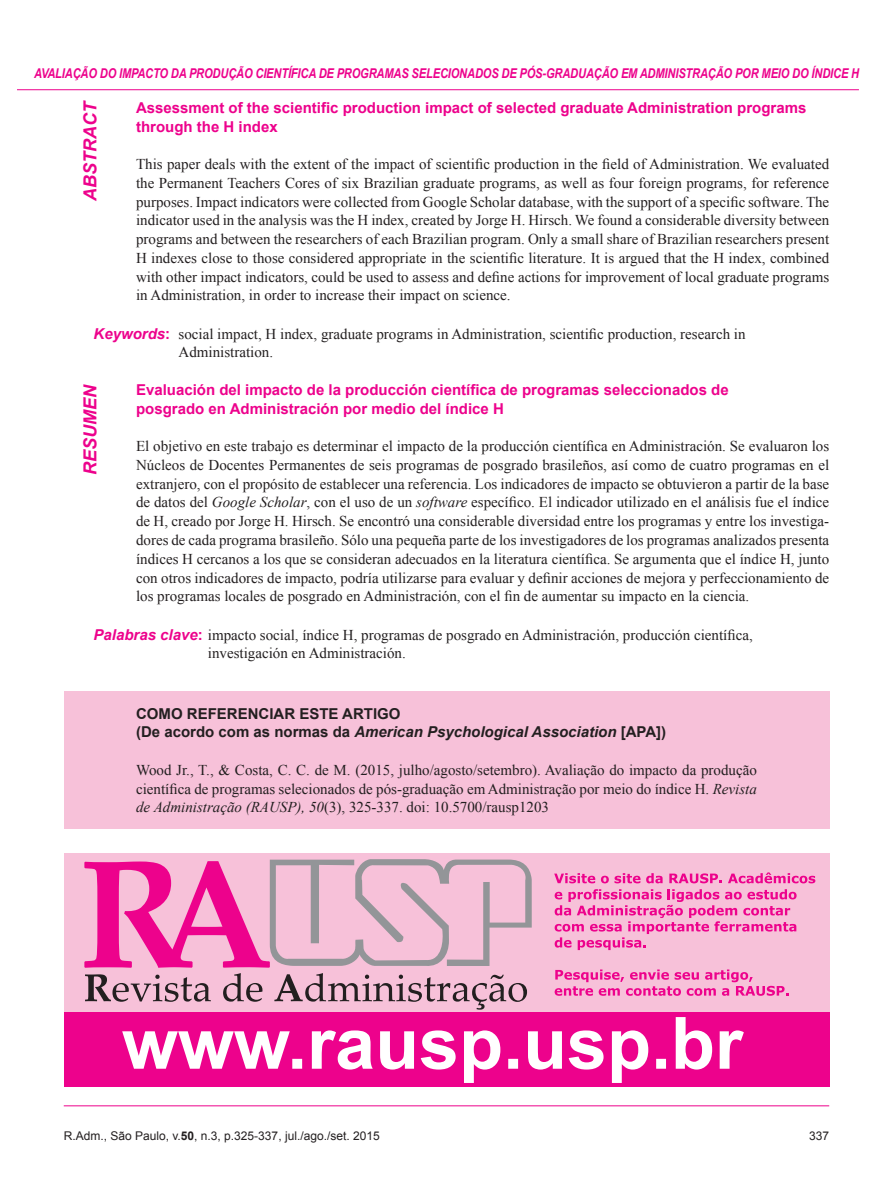
<style>
.page{position:relative;width:893px;height:1191px;background:#fff}
.page>*{position:absolute;margin:0;border:0;box-sizing:border-box;transform-origin:0 0}
.t1{font:italic 700 18px "Arial";letter-spacing:-.01em;color:#ed028c}
.t2{font:15px/18.8px "Times New Roman";color:#231f20;text-align:justify}
.t3{font:700 15px/18.8px "Arial";color:#ed028c}
.t4{font:700 15px/18.8px "Arial";color:#231f20}
.t5{font:italic 700 13.5px "Arial Narrow";letter-spacing:-.01em;color:#ed028c}
.t6{font:12px "Arial";color:#231f20}
.s1{font-family:"Arial";font-weight:700;font-style:italic;color:#ed028c}
.s2{font-family:"Arial";font-weight:700;color:#ed028c}
.s3{font-style:italic}
.s4{font-weight:700}
</style>
<div class="page">
<hr style="left:64px;top:1105px;width:765px;height:1px;background:#ed028c">
<hr style="left:17px;top:89px;width:842px;height:1px;background:#ed028c">
<div style="left:64px;top:691px;width:765px;height:137px;background:#f7c1d9"></div>
<div style="left:64px;top:853px;width:765px;height:222px;background:#f7c1d9"></div>
<div style="left:64px;top:1012px;width:765px;height:75px;background:#ed028c"></div>
<svg style="left:122px;top:1017px;width:622px;height:66px"></svg>
<svg style="left:554px;top:873px;width:41px;height:10px"></svg>
<svg style="left:601px;top:873px;width:39px;height:10px"></svg>
<svg style="left:646px;top:873px;width:17px;height:10px"></svg>
<svg style="left:669px;top:873px;width:53px;height:10px"></svg>
<svg style="left:728px;top:872px;width:87px;height:11px"></svg>
<svg style="left:555px;top:889px;width:242px;height:61px"></svg>
<svg style="left:555px;top:969px;width:234px;height:26px"></svg>
<svg style="left:85px;top:973px;width:442px;height:36px"></svg>
<svg style="left:84px;top:859px;width:448px;height:108px"></svg>
<p class="t5" style="left:34px;top:63px;width:826px">AVALIAÇÃO DO IMPACTO DA PRODUÇÃO CIENTÍFICA DE PROGRAMAS SELECIONADOS DE PÓS-GRADUAÇÃO EM ADMINISTRAÇÃO POR MEIO DO ÍNDICE H</p>
<p class="t3" style="left:136px;top:98px;width:672px">Assessment of the scientific production impact of selected graduate Administration programs through the H index</p>
<p class="t2" style="left:136px;top:154px;width:695px">This paper deals with the extent of the impact of scientific production in the field of Administration. We evaluated the Permanent Teachers Cores of six Brazilian graduate programs, as well as four foreign programs, for reference purposes. Impact indicators were collected from Google Scholar database, with the support of a specific software. The indicator used in the analysis was the H index, created by Jorge H. Hirsch. We found a considerable diversity between programs and between the researchers of each Brazilian program. Only a small share of Brazilian researchers present H indexes close to those considered appropriate in the scientific literature. It is argued that the H index, combined with other impact indicators, could be used to assess and define actions for improvement of local graduate programs in Administration, in order to increase their impact on science.</p>
<p class="t2" style="left:179px;top:324px;width:568px;text-indent:-85px"><span class="s1">Keywords</span><span class="s2">:</span> social impact, H index, graduate programs in Administration, scientific production, research in<br>Administration.</p>
<p class="t3" style="left:136px;top:380px;width:594px">Evaluación del impacto de la producción científica de programas seleccionados de posgrado en Administración por medio del índice H</p>
<p class="t2" style="left:136px;top:436px;width:695px">El objetivo en este trabajo es determinar el impacto de la producción científica en Administración. Se evaluaron los Núcleos de Docentes Permanentes de seis programas de posgrado brasileños, así como de cuatro programas en el extranjero, con el propósito de establecer una referencia. Los indicadores de impacto se obtuvieron a partir de la base de datos del <span class="s3">Google Scholar</span>, con el uso de un <span class="s3">software</span> específico. El indicador utilizado en el análisis fue el índice de H, creado por Jorge H. Hirsch. Se encontró una considerable diversidad entre los programas y entre los investiga&shy;dores de cada programa brasileño. Sólo una pequeña parte de los investigadores de los programas analizados presenta índices H cercanos a los que se consideran adecuados en la literatura científica. Se argumenta que el índice H, junto con otros indicadores de impacto, podría utilizarse para evaluar y definir acciones de mejora y perfeccionamiento de los programas locales de posgrado en Administración, con el fin de aumentar su impacto en la ciencia.</p>
<p class="t2" style="left:208px;top:625px;width:546px;text-indent:-114px"><span class="s1">Palabras clave</span><span class="s2">:</span> impacto social, índice H, programas de posgrado en Administración, producción científica, investigación en Administración.</p>
<p class="t1" style="left:80px;top:201px;width:102px;rotate:-90deg">ABSTRACT</p>
<p class="t1" style="left:80px;top:475px;width:91px;rotate:-90deg">RESUMEN</p>
<p class="t4" style="left:136px;top:704px;width:532px">COMO REFERENCIAR ESTE ARTIGO<br>(De acordo com as normas da <span class="s3">American Psychological Association</span> [APA])</p>
<p class="t2" style="left:136px;top:760px;width:622px">Wood Jr., T., &amp; Costa, C. C. de M. (2015, julho/agosto/setembro). Avaliação do impacto da produção científica de programas selecionados de pós-graduação em Administração por meio do índice H. <span class="s3">Revista de Administração (RAUSP), 50</span>(3), 325-337. doi: 10.5700/rausp1203</p>
<p class="t6" style="left:64px;top:1129px;width:317px">R.Adm., São Paulo, v.<span class="s4">50</span>, n.3, p.325-337, jul./ago./set. 2015</p>
<p class="t6" style="left:809px;top:1129px;width:22px">337</p>
</div>
